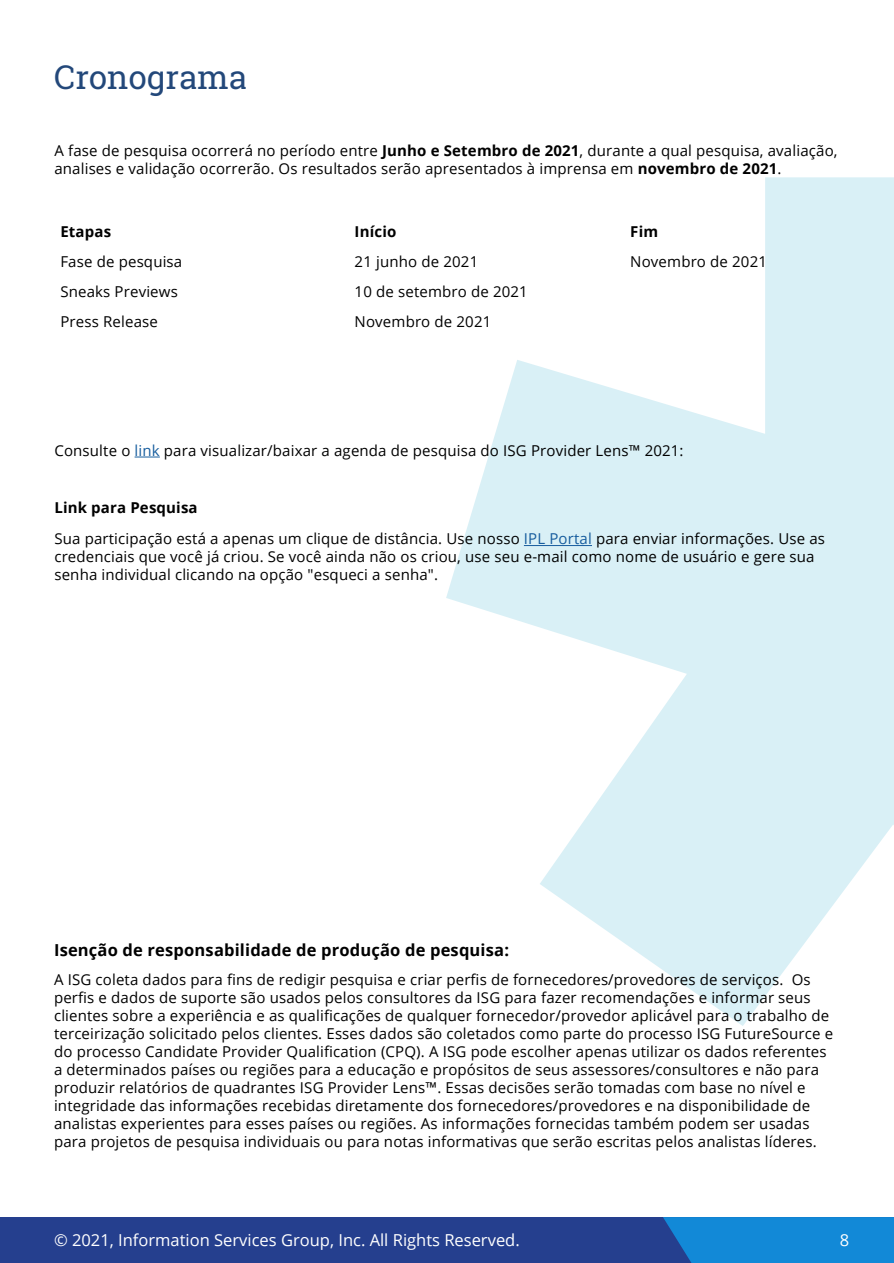
<style>
.page{position:relative;width:894px;height:1263px;background:#fff}
.page>*{position:absolute;margin:0;border:0;box-sizing:border-box;transform-origin:0 0}
.t1{font:33px "Roboto Slab";color:#23487a}
.t2{font:16.5px "Open Sans";color:#fff}
.t3{font:700 16.5px "Open Sans";letter-spacing:.01em;color:#000}
.Body_Copy{font:15px/18px "Open Sans";letter-spacing:.01em;color:#000}
.Body_Copy-2{font:700 15px "Open Sans";letter-spacing:.01em;color:#000}
.s1{font-weight:700}
.s2{color:#175d9e}
</style>
<div class="page">
<div style="left:0;top:1217px;width:893px;height:46px;background:#253f8e"></div>
<div style="left:663px;top:1217px;width:230px;height:46px;background:#1289d7"></div>
<svg style="left:446px;top:177px;width:447px;height:849px;fill:#d9f0f6"></svg>
<svg style="left:134px;top:456px;width:26px;height:1px"></svg>
<hr style="left:523px;top:545px;width:68px;height:1px;background:#175d9e">
<p class="t1" style="left:54px;top:54px;width:194px">Cronograma</p>
<p class="Body_Copy" style="left:54px;top:141px;width:784px">A fase de pesquisa ocorrerá no período entre <span class="s1">Junho e Setembro de 2021</span>, durante a qual pesquisa, avaliação, analises e validação ocorrerão. Os resultados serão apresentados à imprensa em <span class="s1">novembro de 2021</span>.</p>
<p class="Body_Copy-2" style="left:60px;top:221px;width:52px">Etapas</p>
<p class="Body_Copy-2" style="left:354px;top:221px;width:43px">Início</p>
<p class="Body_Copy-2" style="left:630px;top:221px;width:29px">Fim</p>
<p class="Body_Copy" style="left:60px;top:252px;width:123px">Fase de pesquisa</p>
<p class="Body_Copy" style="left:354px;top:252px;width:125px">21 junho de 2021</p>
<p class="Body_Copy" style="left:630px;top:252px;width:138px">Novembro de 2021</p>
<p class="Body_Copy" style="left:60px;top:282px;width:119px">Sneaks Previews</p>
<p class="Body_Copy" style="left:354px;top:282px;width:175px">10 de setembro de 2021</p>
<p class="Body_Copy" style="left:60px;top:312px;width:99px">Press Release</p>
<p class="Body_Copy" style="left:354px;top:312px;width:138px">Novembro de 2021</p>
<p class="Body_Copy" style="left:54px;top:441px;width:630px">Consulte o <span class="s2">link</span> para visualizar/baixar a agenda de pesquisa do ISG Provider Lens™ 2021:</p>
<p class="Body_Copy-2" style="left:54px;top:497px;width:145px">Link para Pesquisa</p>
<p class="Body_Copy" style="left:54px;top:529px;width:771px">Sua participação está a apenas um clique de distância. Use nosso <span class="s2">IPL Portal</span> para enviar informações. Use as credenciais que você já criou. Se você ainda não os criou, use seu e-mail como nome de usuário e gere sua senha individual clicando na opção "esqueci a senha".</p>
<p class="t3" style="left:54px;top:938px;width:456px">Isenção de responsabilidade de produção de pesquisa:</p>
<p class="Body_Copy" style="left:54px;top:969px;width:780px">A ISG coleta dados para fins de redigir pesquisa e criar perfis de fornecedores/provedores de serviços. Os perfis e dados de suporte são usados pelos consultores da ISG para fazer recomendações e informar seus clientes sobre a experiência e as qualificações de qualquer fornecedor/provedor aplicável para o trabalho de terceirização solicitado pelos clientes. Esses dados são coletados como parte do processo ISG FutureSource e do processo Candidate Provider Qualification (CPQ). A ISG pode escolher apenas utilizar os dados referentes a determinados países ou regiões para a educação e propósitos de seus assessores/consultores e não para produzir relatórios de quadrantes ISG Provider Lens™. Essas decisões serão tomadas com base no nível e integridade das informações recebidas diretamente dos fornecedores/provedores e na disponibilidade de analistas experientes para esses países ou regiões. As informações fornecidas também podem ser usadas para projetos de pesquisa individuais ou para notas informativas que serão escritas pelos analistas líderes.</p>
<p class="t2" style="left:54px;top:1229px;width:467px">© 2021, Information Services Group, Inc. All Rights Reserved.</p>
<p class="t2" style="left:839px;top:1229px;width:11px">8</p>
</div>
